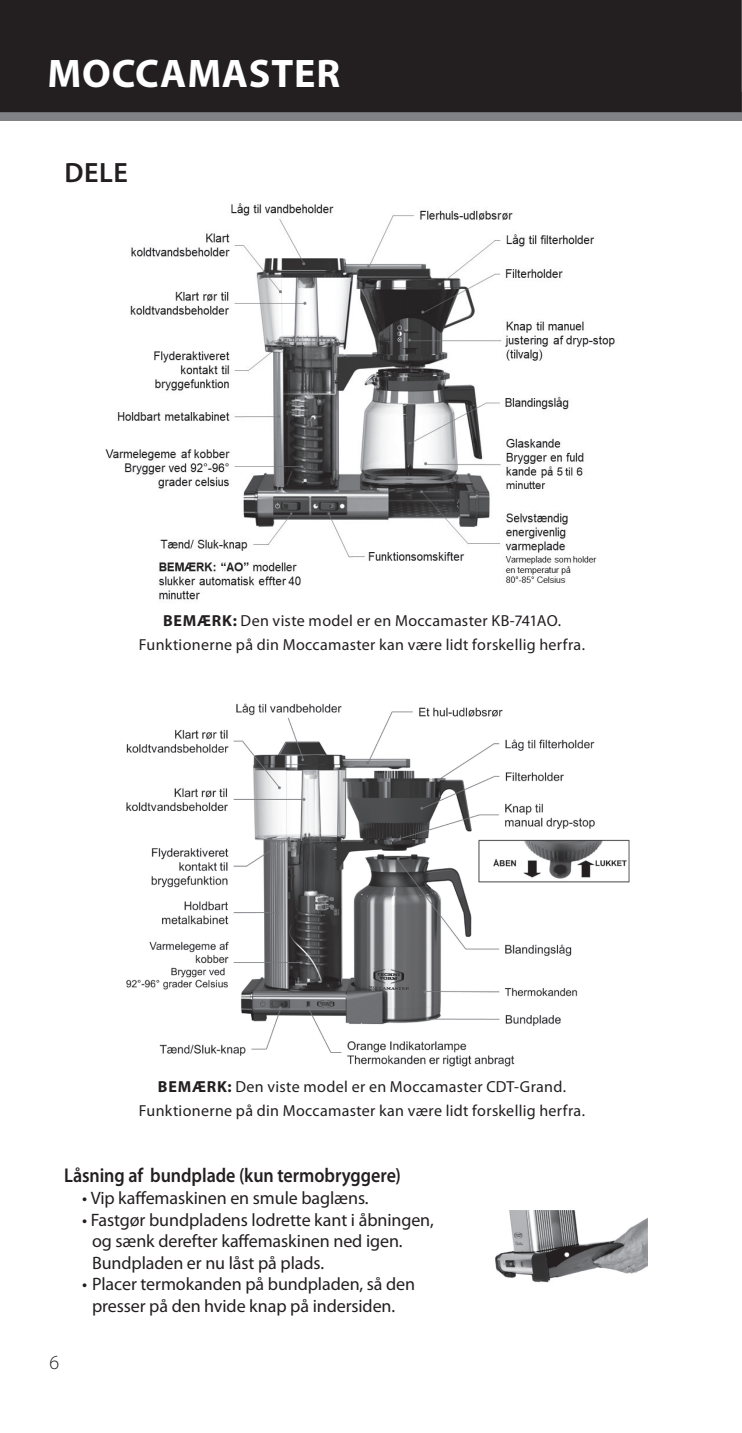
<style>
.page{position:relative;width:742px;height:1433px;background:#fff}
.page>*{position:absolute;margin:0;border:0;box-sizing:border-box;transform-origin:0 0}
.Headline{font:700 40px "Myriad Pro";letter-spacing:.02em;color:#fff}
.Subtitle{font:600 28px "Myriad Pro";color:#231f20}
.Subhead{font:600 20px "Myriad Pro";letter-spacing:-.005em;color:#231f20;scale:.9 1}
.t1{font:300 20px "Myriad Pro";color:#231f20}
.t2{font:18px/21.6px "Myriad Pro";letter-spacing:-.005em;color:#231f20}
.t3{font:16px "Myriad Pro";letter-spacing:.02em;color:#231f20}
.s1{font-weight:700}
</style>
<div class="page">
<div style="left:0;top:93px;width:740px;height:28px;background:#808285"></div>
<div style="left:0;top:0;width:738px;height:112px;background:#231f20"></div>
<img style="left:105px;top:203px;width:510px;height:397px">
<img style="left:495px;top:1211px;width:152px;height:72px">
<img style="left:126px;top:703px;width:504px;height:364px">
<svg style="left:738px;top:0;width:4px;height:121px"></svg>
<p class="Headline" style="left:48px;top:47px;width:294px">MOCCAMASTER</p>
<p class="Subtitle" style="left:64px;top:155px;width:65px">DELE</p>
<p class="t3" style="left:163px;top:611px;width:399px"><span class="s1">BEMÆRK:</span> Den viste model er en Moccamaster KB-741AO.</p>
<p class="t3" style="left:139px;top:635px;width:447px">Funktionerne på din Moccamaster kan være lidt forskellig herfra.</p>
<p class="t3" style="left:158px;top:1077px;width:409px"><span class="s1">BEMÆRK:</span> Den viste model er en Moccamaster CDT-Grand.</p>
<p class="t3" style="left:139px;top:1101px;width:447px">Funktionerne på din Moccamaster kan være lidt forskellig herfra.</p>
<p class="Subhead" style="left:64px;top:1163px;width:375px">Låsning af bundplade (kun termobryggere)</p>
<p class="t2" style="left:82px;top:1186px;width:288px">• Vip kaffemaskinen en smule baglæns.</p>
<p class="t2" style="left:92px;top:1208px;width:343px;text-indent:-10px">• Fastgør bundpladens lodrette kant i åbningen, og sænk derefter kaffemaskinen ned igen.<br>Bundpladen er nu låst på plads.</p>
<p class="t2" style="left:82px;top:1273px;width:334px;text-align:center">• Placer termokanden på bundpladen, så den presser på den hvide knap på indersiden.</p>
<p class="t1" style="left:50px;top:1350px;width:11px">6</p>
</div>
